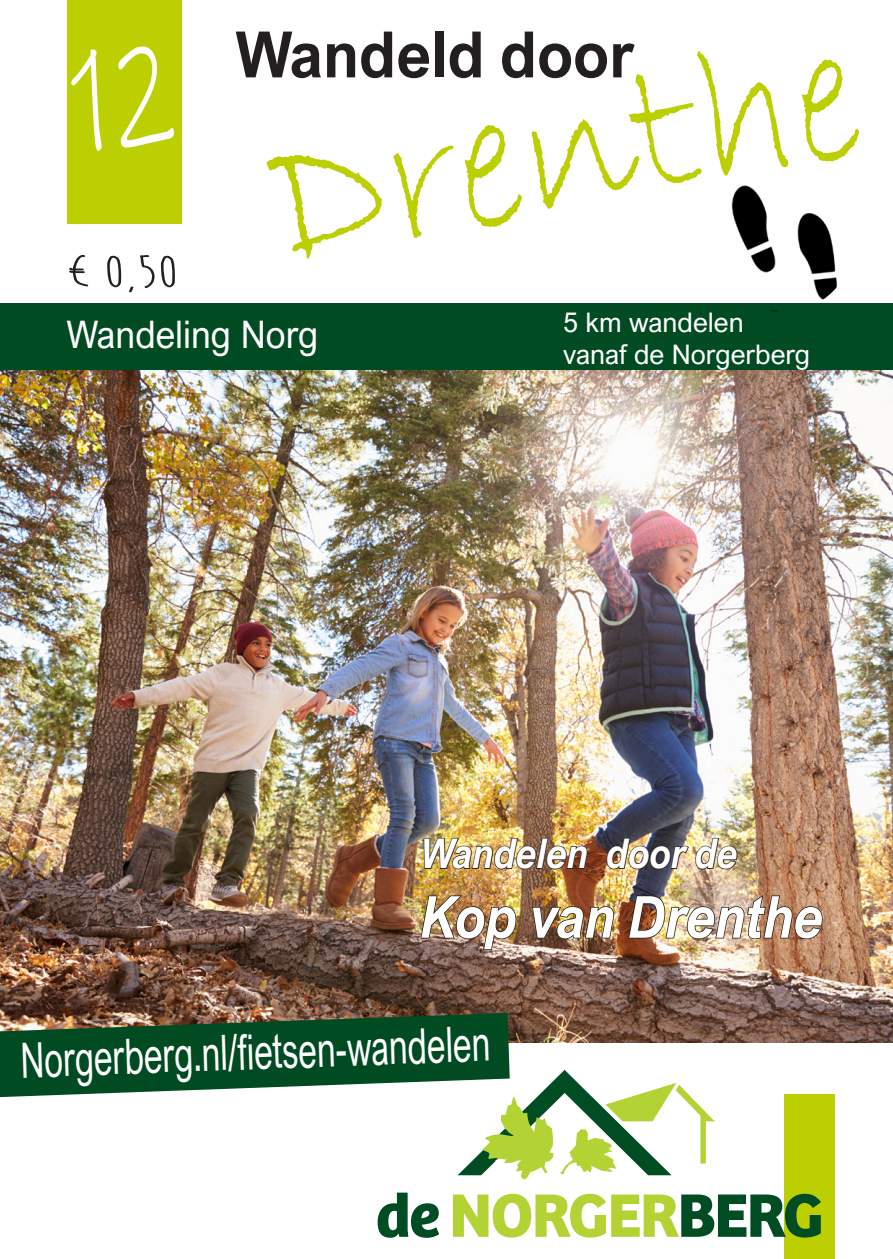
<style>
.page{position:relative;width:893px;height:1259px;background:#fff}
.page>*{position:absolute;margin:0;border:0;box-sizing:border-box;transform-origin:0 0}
.t1{font:199.5px "Bradley Hand ITC";color:#bccf02;scale:.93 1}
.t2{font:144.3px "Ink Free";color:#fff;scale:.64 1}
.t3{font:700 63.9px "Arial Nova";color:#231f20;scale:.95 1}
.t4{font:italic 700 57.9px "Arial Nova";color:#fff;scale:.88 1}
.t5{font:48.9px "Arial Nova";color:#fff;scale:.69 1}
.t6{font:700 48.6px "Moon Flower";color:#231f20;scale:1.21 1}
.t7{font:italic 700 40.8px "Arial Nova";color:#fff;scale:.88 1}
.t8{font:38.1px "Arial Nova";color:#fff;scale:.94 1}
.t9{font:27px "Arial Nova";color:#fff}
</style>
<div class="page">
<div style="left:0;top:303px;width:893px;height:75px;background:#004b22"></div>
<div style="left:67px;top:0;width:115px;height:223px;background:#bccf02"></div>
<img style="left:0;top:370px;width:893px;height:672px">
<img style="left:731px;top:185px;width:106px;height:127px">
<img style="left:420px;top:835px;width:403px;height:116px">
<div style="left:784px;top:1094px;width:50px;height:165px;background:#bccf02"></div>
<svg style="left:378px;top:1192px;width:61px;height:45px"></svg>
<svg style="left:453px;top:1193px;width:368px;height:44px"></svg>
<svg style="left:0;top:1013px;width:715px;height:166px"></svg>
<p class="t2" style="left:71px;top:4px;width:163px">12</p>
<p class="t6" style="left:67px;top:247px;width:93px">€ 0,50</p>
<p class="t3" style="left:236px;top:17px;width:421px">Wandeld door</p>
<p class="t1" style="left:247px;top:79px;width:643px;rotate:-11deg">Drenthe</p>
<p class="t8" style="left:67px;top:313px;width:269px">Wandeling Norg</p>
<p class="t9" style="left:563px;top:307px;width:182px">5 km wandelen</p>
<p class="t9" style="left:563px;top:339px;width:249px">vanaf de Norgerberg</p>
<p class="t7" style="left:421px;top:830px;width:362px">Wandelen door de</p>
<p class="t4" style="left:421px;top:883px;width:459px">Kop van Drenthe</p>
<p class="t5" style="left:19px;top:1032px;width:683px;rotate:-2deg">Norgerberg.nl/fi etsen-wandelen</p>
</div>
